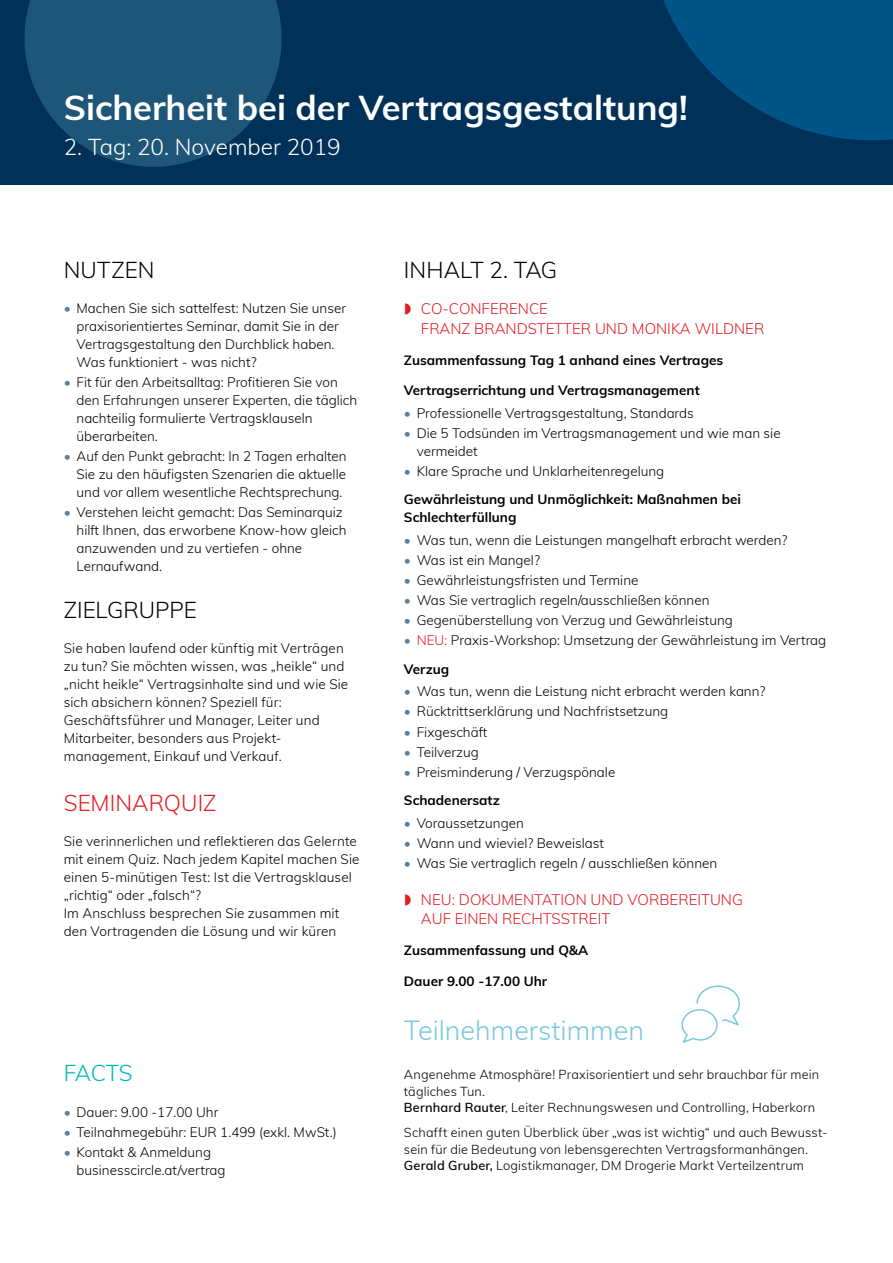
<style>
.page{position:relative;width:893px;height:1263px;background:#fff}
.page>*{position:absolute;margin:0;border:0;box-sizing:border-box;transform-origin:0 0}
.t1{font:700 34.5px "Muli";color:#fff}
.t2{font:300 27px "Muli";color:#7bc8e0}
.t3{font:300 22.5px "Muli";letter-spacing:.005em;color:#000}
.t4{font:300 22.5px "Muli";color:#fff}
.t5{font:300 22.5px "Muli";letter-spacing:.005em;color:#e31b23}
.t6{font:300 22.5px "Muli";color:#00b9b5}
.t7{font:300 15px "Muli";color:#e31b23}
.t8{font:300 13.5px/18px "Muli";color:#000}
.t9{font:700 13.5px/28.7px "Muli";color:#000}
.t10{font:300 12.75px/16.5px "Muli";letter-spacing:.01em;color:#000}
.s1{color:#587ea0}
.s2{font-weight:300;color:#587ea0}
.s3{font-weight:300}
.s4{color:#e31b23}
.s5{font-weight:700}
.s6{font-weight:600}
</style>
<div class="page">
<div style="left:0;top:0;width:893px;height:185px;background:#003158"></div>
<svg style="left:24px;top:0;width:258px;height:167px;fill:#1e5679"></svg>
<svg style="left:663px;top:0;width:230px;height:141px;fill:#005486"></svg>
<svg style="left:681px;top:985px;width:59px;height:58px"></svg>
<h1 class="t1" style="left:64px;top:82px;width:625px">Sicherheit bei der Vertragsgestaltung!</h1>
<h3 class="t4" style="left:64px;top:131px;width:278px">2. Tag: 20. November 2019</h3>
<h3 class="t3" style="left:64px;top:253px;width:75px">nutzen</h3>
<p class="t8" style="left:77px;top:298px;width:271px;text-indent:-13px"><span class="s1">•</span> Machen Sie sich sattelfest: Nutzen Sie unser praxisorientiertes Seminar, damit Sie in der Vertragsgestaltung den Durchblick haben.<br>Was funktioniert - was nicht?</p>
<p class="t8" style="left:77px;top:372px;width:282px;text-indent:-13px"><span class="s1">•</span> Fit für den Arbeitsalltag: Profitieren Sie von den Erfahrungen unserer Experten, die täglich nachteilig formulierte Vertragsklauseln überarbeiten.</p>
<p class="t8" style="left:77px;top:446px;width:272px;text-align:justify;text-indent:-13px"><span class="s1">•</span> Auf den Punkt gebracht: In 2 Tagen erhalten Sie zu den häufigsten Szenarien die aktuelle und vor allem wesentliche Rechtsprechung.</p>
<p class="t8" style="left:77px;top:503px;width:272px;text-indent:-13px"><span class="s1">•</span> Verstehen leicht gemacht: Das Seminarquiz hilft Ihnen, das erworbene Know-how gleich anzuwenden und zu vertiefen - ohne Lernaufwand.</p>
<h3 class="t3" style="left:64px;top:594px;width:15px">Zielgruppe</h3>
<p class="t8" style="left:64px;top:639px;width:286px">Sie haben laufend oder künftig mit Verträgen zu tun? Sie möchten wissen, was „heikle“ und „nicht heikle“ Vertragsinhalte sind und wie Sie sich absichern können? Speziell für:<br>Geschäftsführer und Manager, Leiter und Mitarbeiter, besonders aus Projekt&shy;management, Einkauf und Verkauf.</p>
<h3 class="t5" style="left:64px;top:786px;width:28px">Semin</h3>
<h3 class="t5" style="left:132px;top:786px;width:86px">arquiz</h3>
<p class="t8" style="left:64px;top:831px;width:297px">Sie verinnerlichen und reflektieren das Gelernte mit einem Quiz. Nach jedem Kapitel machen Sie einen 5-minütigen Test: Ist die Vertragsklausel „richtig“ oder „falsch“?<br>Im Anschluss besprechen Sie zusammen mit den Vortragenden die Lösung und wir küren</p>
<h3 class="t6" style="left:64px;top:1057px;width:27px">FACT</h3>
<h3 class="t6" style="left:119px;top:1057px;width:15px">S</h3>
<p class="t8" style="left:64px;top:1102px;width:156px"><span class="s1">•</span> Dauer: 9.00 -17.00 Uhr</p>
<p class="t8" style="left:64px;top:1122px;width:274px"><span class="s1">•</span> Teilnahmegebühr: EUR 1.499 (exkl. MwSt.)</p>
<p class="t8" style="left:77px;top:1142px;width:151px;text-indent:-13px"><span class="s1">•</span> Kontakt &amp; Anmeldung businesscircle.at/vertrag</p>
<h3 class="t3" style="left:404px;top:253px;width:151px">INHALT 2. Tag</h3>
<p class="t7" style="left:421px;top:298px;width:60px">Co-Conferen</p>
<p class="t7" style="left:529px;top:298px;width:18px">ce</p>
<p class="t7" style="left:421px;top:317px;width:96px">Franz Brands</p>
<p class="t7" style="left:537px;top:317px;width:70px">tetter und</p>
<p class="t7" style="left:632px;top:317px;width:89px">Monika Wildner</p>
<p class="t9" style="left:404px;top:345px;width:321px">Zusammenfassung Tag 1 anhand eines Vertrages</p>
<p class="t9" style="left:404px;top:375px;width:297px">Vertragserrichtung und Vertragsmanagement</p>
<p class="t8" style="left:404px;top:403px;width:291px"><span class="s1">•</span> Professionelle Vertragsgestaltung, Standards</p>
<p class="t8" style="left:417px;top:423px;width:365px;text-indent:-13px"><span class="s1">•</span> Die 5 Todsünden im Vertragsmanagement und wie man sie vermeidet</p>
<p class="t9" style="left:404px;top:456px;width:339px"><span class="s2">•</span> <span class="s3">Klare Sprache und Unklarheitenregelung<br></span>Gewährleistung und Unmöglichkeit: Maßnahmen bei</p>
<p class="t9" style="left:404px;top:503px;width:114px">Schlechterfüllung</p>
<p class="t8" style="left:404px;top:530px;width:385px"><span class="s1">•</span> Was tun, wenn die Leistungen mangelhaft erbracht werden?</p>
<p class="t8" style="left:404px;top:550px;width:137px"><span class="s1">•</span> Was ist ein Mangel?</p>
<p class="t8" style="left:404px;top:570px;width:236px"><span class="s1">•</span> Gewährleistungsfristen und Termine</p>
<p class="t8" style="left:404px;top:591px;width:307px"><span class="s1">•</span> Was Sie vertraglich regeln/ausschließen können</p>
<p class="t8" style="left:404px;top:611px;width:331px"><span class="s1">•</span> Gegenüberstellung von Verzug und Gewährleistung</p>
<p class="t8" style="left:404px;top:625px;width:424px;line-height:28.7px"><span class="s1">•</span> <span class="s4">NEU:</span> Praxis-Workshop: Umsetzung der Gewährleistung im Vertrag<br><span class="s5">Verzug</span></p>
<p class="t8" style="left:404px;top:682px;width:363px"><span class="s1">•</span> Was tun, wenn die Leistung nicht erbracht werden kann?</p>
<p class="t8" style="left:404px;top:702px;width:266px"><span class="s1">•</span> Rücktrittserklärung und Nachfristsetzung</p>
<p class="t8" style="left:404px;top:722px;width:85px"><span class="s1">•</span> Fixgeschäft</p>
<p class="t8" style="left:404px;top:742px;width:77px"><span class="s1">•</span> Teilverzug</p>
<p class="t8" style="left:404px;top:757px;width:213px;line-height:28.7px"><span class="s1">•</span> Preisminderung / Verzugspönale<br><span class="s5">Schadenersatz</span></p>
<p class="t8" style="left:404px;top:813px;width:121px"><span class="s1">•</span> Voraussetzungen</p>
<p class="t8" style="left:404px;top:833px;width:202px"><span class="s1">•</span> Wann und wieviel? Beweislast</p>
<p class="t8" style="left:404px;top:853px;width:315px"><span class="s1">•</span> Was Sie vertraglich regeln / ausschließen können</p>
<p class="t7" style="left:421px;top:888px;width:72px">NEU: Dokumen</p>
<p class="t7" style="left:534px;top:888px;width:68px">tation und</p>
<p class="t7" style="left:628px;top:888px;width:31px">Vorberei</p>
<p class="t7" style="left:701px;top:888px;width:21px">tung</p>
<p class="t7" style="left:421px;top:908px;width:44px">auf einen</p>
<p class="t7" style="left:502px;top:908px;width:110px">Rechtsstreit</p>
<p class="t9" style="left:404px;top:935px;width:186px">Zusammenfassung und Q&amp;A</p>
<p class="t9" style="left:404px;top:966px;width:145px">Dauer 9.00 -17.00 Uhr</p>
<h2 class="t2" style="left:404px;top:1011px;width:241px">Teilnehmerstimmen</h2>
<p class="t10" style="left:404px;top:1066px;width:417px">Angenehme Atmosphäre! Praxisorientiert und sehr brauchbar für mein tägliches Tun.<br><span class="s6">Bernhard Rauter</span>, Leiter Rechnungswesen und Controlling, Haberkorn</p>
<p class="t10" style="left:404px;top:1124px;width:423px">Schafft einen guten Überblick über „was ist wichtig“ und auch Bewusst&shy;sein für die Bedeutung von lebensgerechten Vertragsformanhängen.<br><span class="s6">Gerald Gruber,</span> Logistikmanager, DM Drogerie Markt Verteilzentrum</p>
</div>
